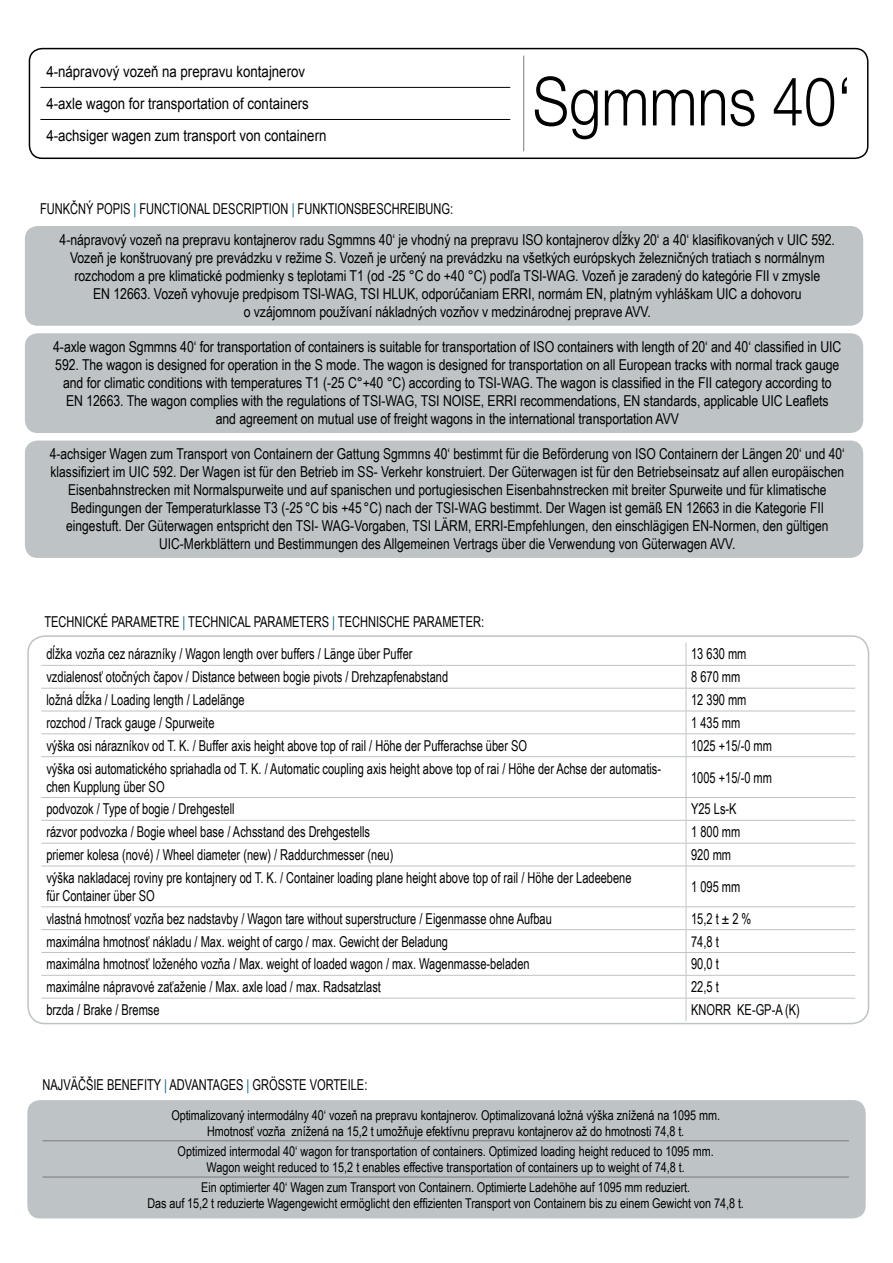
<style>
.page{position:relative;width:893px;height:1263px;background:#fff}
.page>*{position:absolute;margin:0;border:0;box-sizing:border-box;transform-origin:0 0}
.t1{font:300 67.5px "Helvetica Neue LT Pro";letter-spacing:.005em;color:#000;scale:.85 1}
.t2{font:15.6px/32.1px "Arial";color:#000;scale:.85 1}
.t3{font:15px/18px "Arial Narrow";color:#000;text-align:center}
.t4{font:15px/18px "Arial Narrow";color:#000;scale:.9 1}
.t5{font:13.5px/16.2px "Arial Narrow";letter-spacing:-.005em;color:#000;text-align:center}
.s1{color:#00628b}
</style>
<div class="page">
<div style="left:25px;top:226px;width:838px;height:100px;background:#bec3c6;border-radius:13px"></div>
<div style="left:25px;top:333px;width:838px;height:100px;background:#bec3c6;border-radius:13px"></div>
<div style="left:25px;top:440px;width:838px;height:118px;background:#bec3c6;border-radius:13px"></div>
<div style="left:27px;top:1100px;width:839px;height:118px;background:#bec3c6;border-radius:13px"></div>
<hr style="left:43px;top:1140px;width:806px;height:1px;background:#777a7b">
<hr style="left:43px;top:1177px;width:806px;height:1px;background:#777a7b">
<div style="left:27px;top:635px;width:842px;height:389px;border:2px solid #bec3c6;border-radius:17px"></div>
<hr style="left:41px;top:688px;width:645px;height:1px;background:#bec3c6">
<hr style="left:686px;top:688px;width:169px;height:1px;background:#bec3c6">
<hr style="left:41px;top:711px;width:645px;height:1px;background:#bec3c6">
<hr style="left:686px;top:711px;width:169px;height:1px;background:#bec3c6">
<hr style="left:41px;top:733px;width:645px;height:1px;background:#bec3c6">
<hr style="left:686px;top:733px;width:169px;height:1px;background:#bec3c6">
<svg style="left:686px;top:642px;width:1px;height:114px"></svg>
<hr style="left:686px;top:757px;width:1px;height:40px;background:#bec3c6">
<svg style="left:686px;top:798px;width:1px;height:68px"></svg>
<hr style="left:686px;top:866px;width:1px;height:40px;background:#bec3c6">
<svg style="left:686px;top:907px;width:1px;height:114px"></svg>
<hr style="left:41px;top:665px;width:645px;height:1px;background:#bec3c6">
<hr style="left:686px;top:665px;width:169px;height:1px;background:#bec3c6">
<hr style="left:41px;top:756px;width:645px;height:1px;background:#bec3c6">
<hr style="left:686px;top:756px;width:169px;height:1px;background:#bec3c6">
<hr style="left:41px;top:797px;width:645px;height:1px;background:#bec3c6">
<hr style="left:686px;top:797px;width:169px;height:1px;background:#bec3c6">
<hr style="left:41px;top:820px;width:645px;height:1px;background:#bec3c6">
<hr style="left:686px;top:820px;width:169px;height:1px;background:#bec3c6">
<hr style="left:41px;top:843px;width:645px;height:1px;background:#bec3c6">
<hr style="left:686px;top:843px;width:169px;height:1px;background:#bec3c6">
<hr style="left:41px;top:866px;width:645px;height:1px;background:#bec3c6">
<hr style="left:686px;top:866px;width:169px;height:1px;background:#bec3c6">
<hr style="left:41px;top:906px;width:645px;height:1px;background:#bec3c6">
<hr style="left:686px;top:906px;width:169px;height:1px;background:#bec3c6">
<hr style="left:41px;top:929px;width:645px;height:1px;background:#bec3c6">
<hr style="left:686px;top:929px;width:169px;height:1px;background:#bec3c6">
<hr style="left:41px;top:952px;width:645px;height:1px;background:#bec3c6">
<hr style="left:686px;top:952px;width:169px;height:1px;background:#bec3c6">
<hr style="left:41px;top:975px;width:645px;height:1px;background:#bec3c6">
<hr style="left:686px;top:975px;width:169px;height:1px;background:#bec3c6">
<hr style="left:41px;top:998px;width:645px;height:1px;background:#bec3c6">
<hr style="left:686px;top:998px;width:169px;height:1px;background:#bec3c6">
<div style="left:29px;top:48px;width:839px;height:111px;border:2px solid #000;border-radius:13px"></div>
<hr style="left:523px;top:56px;width:1px;height:95px;background:#777a7b">
<hr style="left:40px;top:87px;width:470px;height:1px;background:#000">
<hr style="left:40px;top:119px;width:470px;height:1px;background:#000">
<p class="t2" style="left:46px;top:56px;width:331px">4-nápravový vozeň na prepravu kontajnerov<br>4-axle wagon for transportation of containers<br>4-achsiger wagen zum transport von containern</p>
<p class="t4" style="left:40px;top:199px;width:461px">FUNKČNÝ POPIS <span class="s1">|</span> FUNCTIONAL DESCRIPTION <span class="s1">|</span> FUNKTIONSBESCHREIBUNG:</p>
<h1 class="t1" style="left:533px;top:60px;width:377px">Sgmmns 40‘</h1>
<p class="t3" style="left:60px;top:230px;width:777px">4-nápravový vozeň na prepravu kontajnerov radu Sgmmns 40‘ je vhodný na prepravu ISO kontajnerov dĺžky 20‘ a 40‘ klasifikovaných v UIC 592.<br>Vozeň je konštruovaný pre prevádzku v režime S. Vozeň je určený na prevádzku na všetkých európskych železničných tratiach s normálnym rozchodom a pre klimatické podmienky s teplotami T1 (od -25 °C do +40 °C) podľa TSI-WAG. Vozeň je zaradený do kategórie FII v zmysle<br>EN 12663. Vozeň vyhovuje predpisom TSI-WAG, TSI HLUK, odporúčaniam ERRI, normám EN, platným vyhláškam UIC a dohovoru<br>o vzájomnom používaní nákladných vozňov v medzinárodnej preprave AVV.</p>
<p class="t3" style="left:53px;top:337px;width:790px">4-axle wagon Sgmmns 40‘ for transportation of containers is suitable for transportation of ISO containers with length of 20‘ and 40‘ classified in UIC 592. The wagon is designed for operation in the S mode. The wagon is designed for transportation on all European tracks with normal track gauge and for climatic conditions with temperatures T1 (-25 C°+40 °C) according to TSI-WAG. The wagon is classified in the FII category according to EN 12663. The wagon complies with the regulations of TSI-WAG, TSI NOISE, ERRI recommendations, EN standards, applicable UIC Leaflets<br>and agreement on mutual use of freight wagons in the international transportation AVV</p>
<p class="t3" style="left:50px;top:444px;width:796px">4-achsiger Wagen zum Transport von Containern der Gattung Sgmmns 40‘ bestimmt für die Beförderung von ISO Containern der Längen 20‘ und 40‘ klassifiziert im UIC 592. Der Wagen ist für den Betrieb im SS- Verkehr konstruiert. Der Güterwagen ist für den Betriebseinsatz auf allen europäischen Eisenbahnstrecken mit Normalspurweite und auf spanischen und portugiesischen Eisenbahnstrecken mit breiter Spurweite und für klimatische Bedingungen der Temperaturklasse T3 (-25 °C bis +45 °C) nach der TSI-WAG bestimmt. Der Wagen ist gemäß EN 12663 in die Kategorie FII eingestuft. Der Güterwagen entspricht den TSI- WAG-Vorgaben, TSI LÄRM, ERRI-Empfehlungen, den einschlägigen EN-Normen, den gültigen UIC-Merkblättern und Bestimmungen des Allgemeinen Vertrags über die Verwendung von Güterwagen AVV.</p>
<p class="t4" style="left:44px;top:605px;width:490px;line-height:32.2px">TECHNICKÉ PARAMETRE <span class="s1">|</span> TECHNICAL PARAMETERS <span class="s1">|</span> TECHNISCHE PARAMETER: dĺžka vozňa cez nárazníky / Wagon length over buffers / Länge über Puffer</p>
<p class="t4" style="left:691px;top:644px;width:63px">13 630 mm</p>
<p class="t4" style="left:46px;top:667px;width:448px">vzdialenosť otočných čapov / Distance between bogie pivots / Drehzapfenabstand</p>
<p class="t4" style="left:691px;top:667px;width:56px">8 670 mm</p>
<p class="t4" style="left:46px;top:690px;width:222px">ložná dĺžka / Loading length / Ladelänge</p>
<p class="t4" style="left:691px;top:690px;width:63px">12 390 mm</p>
<p class="t4" style="left:46px;top:713px;width:188px">rozchod / Track gauge / Spurweite</p>
<p class="t4" style="left:691px;top:713px;width:56px">1 435 mm</p>
<p class="t4" style="left:46px;top:736px;width:536px">výška osi nárazníkov od T. K. / Buffer axis height above top of rail / Höhe der Pufferachse über SO</p>
<p class="t4" style="left:691px;top:736px;width:91px">1025 +15/-0 mm</p>
<p class="t4" style="left:46px;top:759px;width:684px">výška osi automatického spriahadla od T. K. / Automatic coupling axis height above top of rai / Höhe der Achse der automatis&shy;chen Kupplung über SO</p>
<p class="t4" style="left:691px;top:768px;width:91px">1005 +15/-0 mm</p>
<p class="t4" style="left:46px;top:799px;width:211px">podvozok / Type of bogie / Drehgestell</p>
<p class="t4" style="left:691px;top:799px;width:52px">Y25 Ls-K</p>
<p class="t4" style="left:46px;top:822px;width:361px">rázvor podvozka / Bogie wheel base / Achsstand des Drehgestells</p>
<p class="t4" style="left:691px;top:822px;width:56px">1 800 mm</p>
<p class="t4" style="left:46px;top:845px;width:387px">priemer kolesa (nové) / Wheel diameter (new) / Raddurchmesser (neu)</p>
<p class="t4" style="left:691px;top:845px;width:46px">920 mm</p>
<p class="t4" style="left:46px;top:868px;width:652px">výška nakladacej roviny pre kontajnery od T. K. / Container loading plane height above top of rail / Höhe der Ladeebene für Container über SO</p>
<p class="t4" style="left:691px;top:877px;width:56px">1 095 mm</p>
<p class="t4" style="left:46px;top:909px;width:563px">vlastná hmotnosť vozňa bez nadstavby / Wagon tare without superstructure / Eigenmasse ohne Aufbau</p>
<p class="t4" style="left:691px;top:909px;width:69px">15,2 t ± 2 %</p>
<p class="t4" style="left:46px;top:932px;width:448px">maximálna hmotnosť nákladu / Max. weight of cargo / max. Gewicht der Beladung</p>
<p class="t4" style="left:691px;top:932px;width:32px">74,8 t</p>
<p class="t4" style="left:46px;top:954px;width:538px">maximálna hmotnosť loženého vozňa / Max. weight of loaded wagon / max. Wagenmasse-beladen</p>
<p class="t4" style="left:691px;top:954px;width:32px">90,0 t</p>
<p class="t4" style="left:46px;top:977px;width:373px">maximálne nápravové zaťaženie / Max. axle load / max. Radsatzlast</p>
<p class="t4" style="left:691px;top:977px;width:32px">22,5 t</p>
<p class="t4" style="left:46px;top:1000px;width:127px">brzda / Brake / Bremse</p>
<p class="t4" style="left:691px;top:1000px;width:122px">KNORR KE-GP-A (K)</p>
<p class="t4" style="left:43px;top:1075px;width:362px">NAJVÄČŠIE BENEFITY <span class="s1">|</span> ADVANTAGES <span class="s1">|</span> GRÖSSTE VORTEILE:</p>
<p class="t5" style="left:171px;top:1106px;width:550px">Optimalizovaný intermodálny 40‘ vozeň na prepravu kontajnerov. Optimalizovaná ložná výška znížená na 1095 mm.<br>Hmotnosť vozňa znížená na 15,2 t umožňuje efektívnu prepravu kontajnerov až do hmotnosti 74,8 t.</p>
<p class="t5" style="left:178px;top:1142px;width:538px">Optimized intermodal 40‘ wagon for transportation of containers. Optimized loading height reduced to 1095 mm.<br>Wagon weight reduced to 15,2 t enables effective transportation of containers up to weight of 74,8 t.</p>
<p class="t5" style="left:147px;top:1178px;width:598px">Ein optimierter 40‘ Wagen zum Transport von Containern. Optimierte Ladehöhe auf 1095 mm reduziert.<br>Das auf 15,2 t reduzierte Wagengewicht ermöglicht den effizienten Transport von Containern bis zu einem Gewicht von 74,8 t.</p>
</div>
